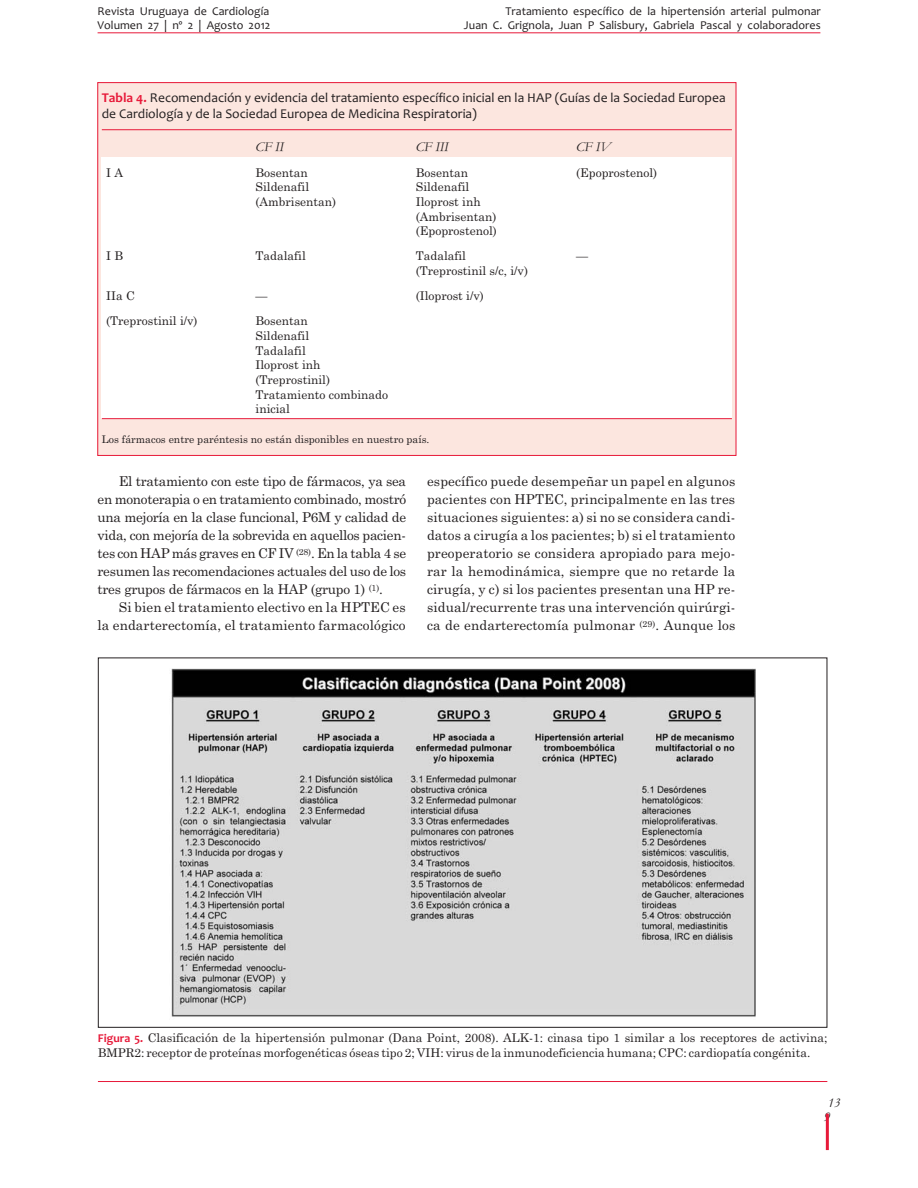
<style>
.page{position:relative;width:918px;height:1188px;background:#fff}
.page>*{position:absolute;margin:0;border:0;box-sizing:border-box;transform-origin:0 0}
.t1{font:13.5px/18px "Century Schoolbook";letter-spacing:.01em;color:#231f20;text-align:justify}
.t2{font:13.5px/15.6px "Candara";color:#231f20}
.t3{font:italic 13.5px/14.7px "Garamond";color:#231f20}
.t4{font:12px/14.7px "Century Schoolbook";color:#231f20}
.t5{font:12px "Candara";color:#231f20}
.t6{font:10.5px "Century Schoolbook";color:#231f20}
.s1{font-weight:700;color:#e71939}
.s2{font-family:"Candara";font-weight:700;color:#e71939}
</style>
<div class="page">
<hr style="left:98px;top:33px;width:722px;height:1px;background:#e71939">
<hr style="left:826px;top:1114px;width:3px;height:36px;background:#e71939">
<div style="left:98px;top:82px;width:638px;height:374px;background:#fce6df"></div>
<div style="left:102px;top:157px;width:630px;height:84px;background:#fff"></div>
<div style="left:102px;top:241px;width:630px;height:39px;background:#fff"></div>
<div style="left:102px;top:280px;width:630px;height:26px;background:#fff"></div>
<div style="left:102px;top:305px;width:630px;height:114px;background:#fff"></div>
<hr style="left:102px;top:129px;width:630px;height:1px;background:#e71939">
<hr style="left:102px;top:418px;width:630px;height:1px;background:#e71939">
<img style="left:171px;top:668px;width:585px;height:349px">
<hr style="left:98px;top:1081px;width:729px;height:1px;background:#e71939">
<p class="t5" style="left:98px;top:6px;width:173px">Revista Uruguaya de Cardiología</p>
<p class="t5" style="left:506px;top:6px;width:317px">Tratamiento específico de la hipertensión arterial pulmonar</p>
<p class="t5" style="left:98px;top:21px;width:174px">Volumen 27 | nº 2 | Agosto 2012</p>
<p class="t5" style="left:464px;top:21px;width:358px">Juan C. Grignola, Juan P Salisbury, Gabriela Pascal y colaboradores</p>
<p class="t2" style="left:102px;top:91px;width:625px"><span class="s1">Tabla 4.</span> Recomendación y evidencia del tratamiento específico inicial en la HAP (Guías de la Sociedad Europea de Cardiología y de la Sociedad Europea de Medicina Respiratoria)</p>
<p class="t3" style="left:256px;top:141px;width:30px">CF II</p>
<p class="t3" style="left:416px;top:141px;width:34px">CF III</p>
<p class="t3" style="left:576px;top:141px;width:36px">CF IV</p>
<p class="t4" style="left:106px;top:166px;width:18px">I A</p>
<p class="t4" style="left:256px;top:166px;width:82px">Bosentan<br>Sildenafil (Ambrisentan)</p>
<p class="t4" style="left:416px;top:166px;width:83px">Bosentan<br>Sildenafil<br>Iloprost inh (Ambrisentan) (Epoprostenol)</p>
<p class="t4" style="left:576px;top:166px;width:83px">(Epoprostenol)</p>
<p class="t4" style="left:106px;top:250px;width:18px">I B</p>
<p class="t4" style="left:256px;top:250px;width:52px">Tadalafil</p>
<p class="t4" style="left:416px;top:250px;width:114px">Tadalafil (Treprostinil s/c, i/v)</p>
<p class="t4" style="left:576px;top:250px;width:13px">—</p>
<p class="t4" style="left:106px;top:290px;width:30px">IIa C</p>
<p class="t4" style="left:256px;top:290px;width:13px">—</p>
<p class="t4" style="left:416px;top:290px;width:69px">(Iloprost i/v)</p>
<p class="t4" style="left:106px;top:315px;width:93px">(Treprostinil i/v)</p>
<p class="t4" style="left:256px;top:315px;width:134px">Bosentan<br>Sildenafil<br>Tadalafil<br>Iloprost inh (Treprostinil)<br>Tratamiento combinado inicial</p>
<p class="t6" style="left:102px;top:436px;width:329px">Los fármacos entre paréntesis no están disponibles en nuestro país.</p>
<p class="t1" style="left:98px;top:474px;width:310px;text-indent:21px">El tratamiento con este tipo de fármacos, ya sea en monoterapia o en tratamiento combinado, mostró una mejoría en la clase funcional, P6M y calidad de vida, con mejoría de la sobrevida en aquellos pacien&shy;tes con HAP más graves en CF IV <sup>(28)</sup>. En la tabla 4 se resumen las recomendaciones actuales del uso de los tres grupos de fármacos en la HAP (grupo 1) <sup>(1)</sup>.</p>
<p class="t1" style="left:98px;top:600px;width:310px;text-align:right">Si bien el tratamiento electivo en la HPTEC es<br>la endarterectomía, el tratamiento farmacológico</p>
<p class="t1" style="left:427px;top:474px;width:310px">específico puede desempeñar un papel en algunos pacientes con HPTEC, principalmente en las tres situaciones siguientes: a) si no se considera candi&shy;datos a cirugía a los pacientes; b) si el tratamiento preoperatorio se considera apropiado para mejo&shy;rar la hemodinámica, siempre que no retarde la cirugía, y c) si los pacientes presentan una HP re&shy;sidual/recurrente tras una intervención quirúrgi&shy;ca de endarterectomía pulmonar <sup>(29)</sup>. Aunque los</p>
<p class="t4" style="left:98px;top:1032px;width:731px"><span class="s2">Figura 5.</span> Clasificación de la hipertensión pulmonar (Dana Point, 2008). ALK-1: cinasa tipo 1 similar a los receptores de activina;<br>BMPR2: receptor de proteínas morfogenéticas óseas tipo 2; VIH: virus de la inmunodeficiencia humana; CPC: cardiopatía congénita.</p>
<p class="t3" style="left:824px;top:1096px;width:18px;text-indent:4px">13<br>9</p>
</div>
